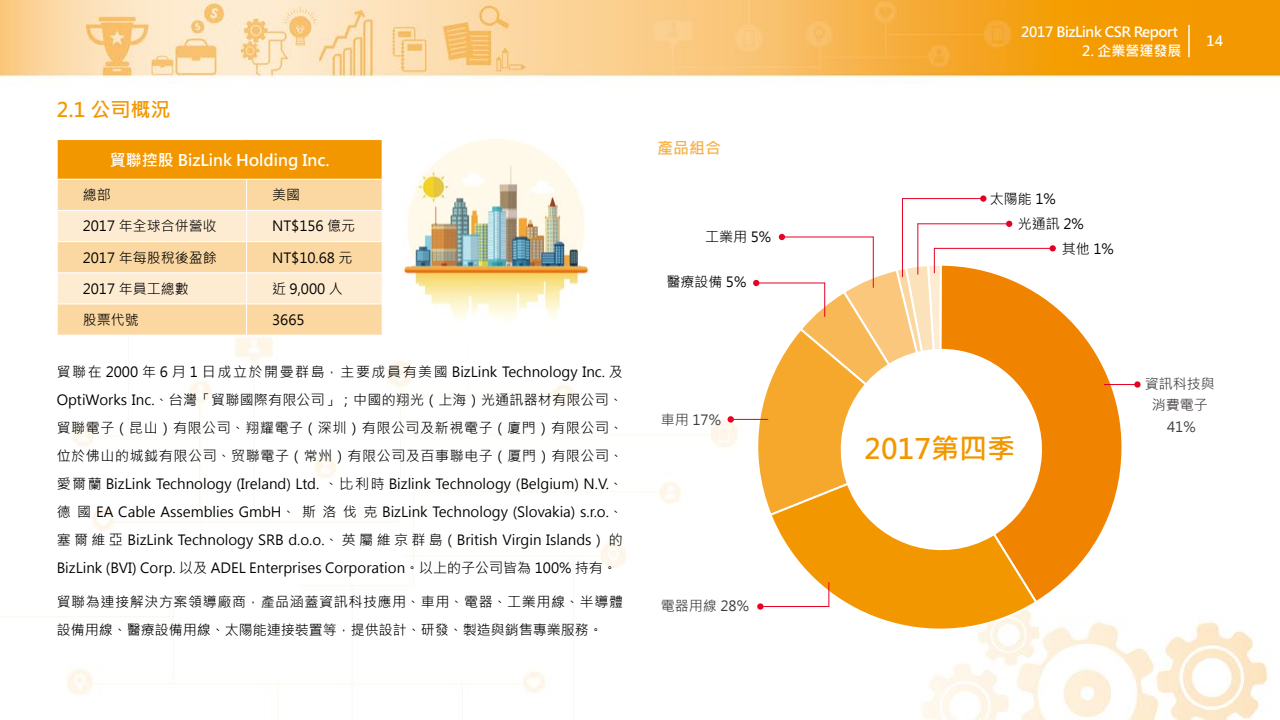
<style>
.page{position:relative;width:1280px;height:720px;background:#fff}
.page>*{position:absolute;margin:0;border:0;box-sizing:border-box;transform-origin:0 0}
.t1{font:700 28px "Microsoft Jheng Hei";color:#f39700}
.t2{font:700 20px "Microsoft Jheng Hei";color:#f39700}
.t3{font:700 16px "Microsoft Jheng Hei";color:#fff}
.t4{font:700 16px "Microsoft Jheng Hei";color:#f7b249}
.t5{font:14px/28px "Microsoft Jheng Hei";color:#000;text-align:justify}
.t6{font:14px/28px "Microsoft Jheng Hei";letter-spacing:.045em;color:#000}
.t7{font:700 14px "Microsoft Jheng Hei";letter-spacing:-.025em;color:#fff}
.t8{font:14px/21.2px "Microsoft Jheng Hei";color:#3e3a39;text-align:center}
</style>
<div class="page">
<img style="left:0;top:0;width:1280px;height:720px">
<img style="left:403px;top:125px;width:187px;height:215px">
<svg style="left:943px;top:263px;width:180px;height:342px"></svg>
<svg style="left:768px;top:515px;width:271px;height:121px"></svg>
<svg style="left:826px;top:335px;width:230px;height:229px"></svg>
<hr style="left:731px;top:419px;width:37px;height:1px;background:#e60023">
<div style="left:728px;top:416px;width:6px;height:7px;background:#e60023;border-radius:50%"></div>
<div style="left:1050px;top:245px;width:6px;height:7px;background:#e60023;border-radius:50%"></div>
<svg style="left:1006px;top:221px;width:6px;height:6px"></svg>
<hr style="left:934px;top:248px;width:119px;height:1px;background:#e60023">
<hr style="left:917px;top:224px;width:1px;height:50px;background:#e60023">
<hr style="left:918px;top:223px;width:91px;height:1px;background:#e60023">
<svg style="left:779px;top:234px;width:6px;height:6px"></svg>
<hr style="left:873px;top:237px;width:1px;height:50px;background:#e60023">
<hr style="left:782px;top:236px;width:91px;height:1px;background:#e60023">
<svg style="left:745px;top:248px;width:198px;height:267px"></svg>
<hr style="left:824px;top:283px;width:1px;height:34px;background:#e60023">
<hr style="left:756px;top:282px;width:69px;height:1px;background:#e60023">
<svg style="left:757px;top:603px;width:7px;height:7px"></svg>
<svg style="left:828px;top:583px;width:1px;height:23px"></svg>
<hr style="left:760px;top:606px;width:69px;height:1px;background:#e60023">
<div style="left:980px;top:195px;width:6px;height:7px;background:#e60023;border-radius:50%"></div>
<hr style="left:902px;top:199px;width:1px;height:78px;background:#e60023">
<hr style="left:902px;top:198px;width:81px;height:1px;background:#e60023">
<svg style="left:1134px;top:381px;width:7px;height:7px"></svg>
<hr style="left:1104px;top:384px;width:33px;height:1px;background:#e60023">
<div style="left:57px;top:140px;width:325px;height:39px;background:#f39700"></div>
<div style="left:58px;top:180px;width:324px;height:155px;background:#fbd7a1"></div>
<svg style="left:58px;top:211px;width:324px;height:92px;background:#fde5c1"></svg>
<hr style="left:57px;top:139px;width:190px;height:1px;background:#fff">
<hr style="left:57px;top:140px;width:1px;height:39px;background:#fff">
<hr style="left:247px;top:139px;width:136px;height:1px;background:#fff">
<hr style="left:382px;top:140px;width:1px;height:39px;background:#fff">
<hr style="left:57px;top:179px;width:190px;height:1px;background:#fff">
<hr style="left:57px;top:180px;width:1px;height:30px;background:#fff">
<hr style="left:247px;top:179px;width:136px;height:1px;background:#fff">
<hr style="left:246px;top:180px;width:1px;height:30px;background:#fff">
<hr style="left:382px;top:180px;width:1px;height:30px;background:#fff">
<hr style="left:57px;top:210px;width:190px;height:1px;background:#fff">
<hr style="left:57px;top:211px;width:1px;height:30px;background:#fff">
<hr style="left:247px;top:210px;width:136px;height:1px;background:#fff">
<hr style="left:246px;top:211px;width:1px;height:30px;background:#fff">
<hr style="left:382px;top:211px;width:1px;height:30px;background:#fff">
<hr style="left:57px;top:241px;width:190px;height:1px;background:#fff">
<hr style="left:57px;top:242px;width:1px;height:30px;background:#fff">
<hr style="left:247px;top:241px;width:136px;height:1px;background:#fff">
<hr style="left:246px;top:242px;width:1px;height:30px;background:#fff">
<hr style="left:382px;top:242px;width:1px;height:30px;background:#fff">
<hr style="left:57px;top:272px;width:190px;height:1px;background:#fff">
<hr style="left:57px;top:273px;width:1px;height:30px;background:#fff">
<hr style="left:247px;top:272px;width:136px;height:1px;background:#fff">
<hr style="left:246px;top:273px;width:1px;height:30px;background:#fff">
<hr style="left:382px;top:273px;width:1px;height:30px;background:#fff">
<hr style="left:57px;top:303px;width:190px;height:1px;background:#fff">
<hr style="left:57px;top:304px;width:1px;height:31px;background:#fff">
<hr style="left:247px;top:303px;width:136px;height:1px;background:#fff">
<hr style="left:246px;top:304px;width:1px;height:31px;background:#fff">
<hr style="left:382px;top:304px;width:1px;height:31px;background:#fff">
<hr style="left:57px;top:335px;width:190px;height:1px;background:#fff">
<hr style="left:247px;top:335px;width:136px;height:1px;background:#fff">
<hr style="left:1188px;top:25px;width:2px;height:32px;background:#fff">
<h2 class="t2" style="left:57px;top:97px;width:115px">2.1 公司概況</h2>
<p class="t3" style="left:110px;top:150px;width:221px">貿聯控股 BizLink Holding Inc.</p>
<p class="t5" style="left:83px;top:181px;width:29px">總部</p>
<p class="t5" style="left:272px;top:181px;width:29px">美國</p>
<p class="t5" style="left:83px;top:212px;width:135px">2017 年全球合併營收</p>
<p class="t5" style="left:272px;top:212px;width:85px">NT$156 億元</p>
<p class="t5" style="left:83px;top:244px;width:135px">2017 年每股稅後盈餘</p>
<p class="t5" style="left:272px;top:244px;width:82px">NT$10.68 元</p>
<p class="t5" style="left:83px;top:275px;width:107px">2017 年員工總數</p>
<p class="t5" style="left:272px;top:275px;width:72px">近 9,000 人</p>
<p class="t5" style="left:83px;top:306px;width:57px">股票代號</p>
<p class="t5" style="left:272px;top:306px;width:34px">3665</p>
<p class="t5" style="left:57px;top:358px;width:568px">貿聯在 2000 年 6 月 1 日成立於開曼群島，主要成員有美國 BizLink Technology Inc. 及OptiWorks Inc.、台灣「貿聯國際有限公司」；中國的翔光（上海）光通訊器材有限公司、貿聯電子（昆山）有限公司、翔耀電子（深圳）有限公司及新視電子（廈門）有限公司、位於佛山的城鉞有限公司、贸聯電子（常州）有限公司及百事聯电子（厦門）有限公司、愛爾蘭 BizLink Technology (Ireland) Ltd. 、比利時 Bizlink Technology (Belgium) N.V.、德國 EA Cable Assemblies GmbH、斯洛伐克 BizLink Technology (Slovakia) s.r.o.、塞爾維亞 BizLink Technology SRB d.o.o.、英屬維京群島（British Virgin Islands）的BizLink (BVI) Corp. 以及 ADEL Enterprises Corporation。以上的子公司皆為 100% 持有。</p>
<p class="t6" style="left:57px;top:588px;width:568px">貿聯為連接解決方案領導廠商，產品涵蓋資訊科技應用、車用、電器、工業用線、半導體設備用線、醫療設備用線、太陽能連接裝置等，提供設計、研發、製造與銷售專業服務。</p>
<p class="t4" style="left:657px;top:138px;width:65px">產品組合</p>
<p class="t5" style="left:705px;top:223px;width:67px">工業用 5%</p>
<p class="t5" style="left:666px;top:268px;width:81px">醫療設備 5%</p>
<p class="t8" style="left:661px;top:409px;width:62px">車用 17%</p>
<p class="t8" style="left:661px;top:595px;width:90px">電器用線 28%</p>
<p class="t7" style="left:1021px;top:23px;width:159px">2017 BizLink CSR Report</p>
<p class="t7" style="left:1082px;top:42px;width:101px">2. 企業營運發展</p>
<p class="t7" style="left:1207px;top:32px;width:18px">14</p>
<p class="t5" style="left:990px;top:184px;width:67px">太陽能 1%</p>
<p class="t5" style="left:1018px;top:210px;width:67px">光通訊 2%</p>
<p class="t5" style="left:1062px;top:234px;width:53px">其他 1%</p>
<h1 class="t1" style="left:865px;top:431px;width:152px">2017第四季</h1>
<p class="t8" style="left:1145px;top:373px;width:71px">資訊科技與消費電子<br>41%</p>
</div>
